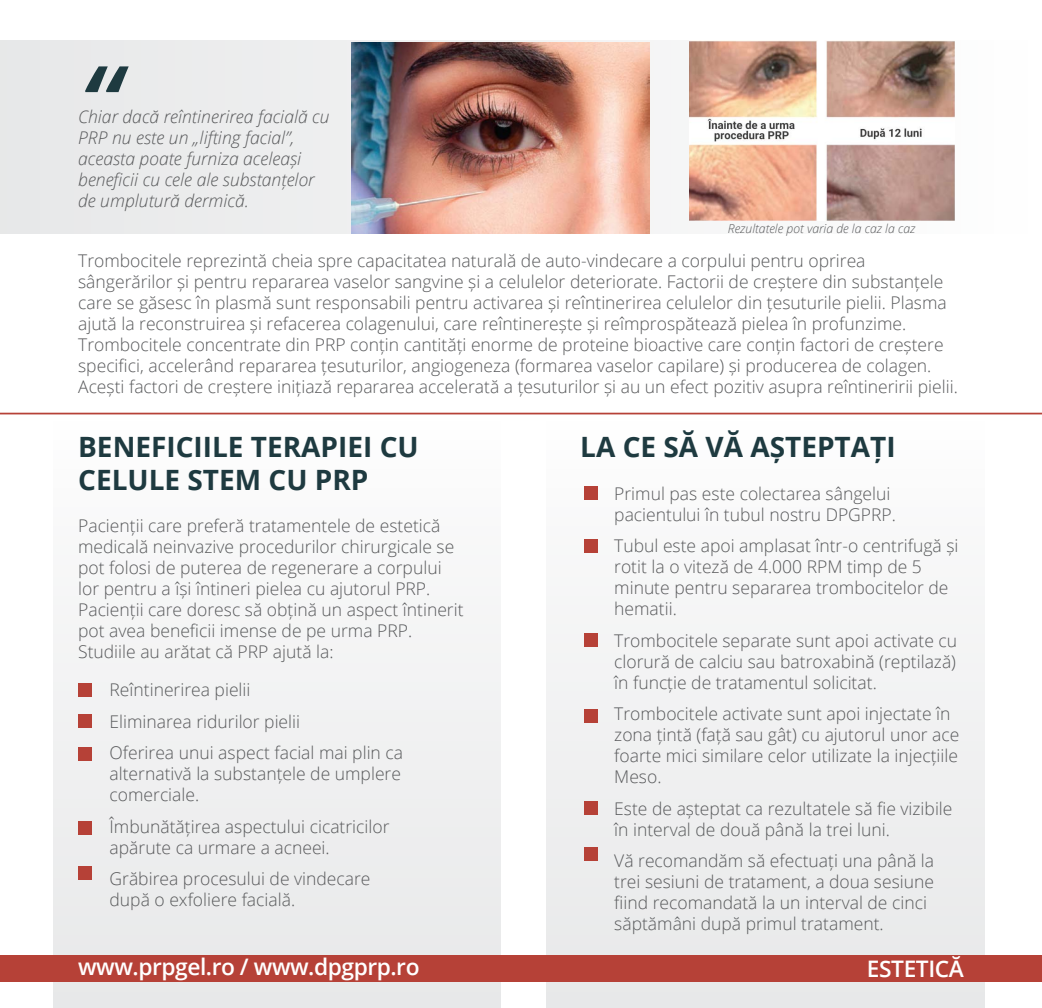
<style>
.page{position:relative;width:1042px;height:1008px;background:#fff}
.page>*{position:absolute;margin:0;border:0;box-sizing:border-box;transform-origin:0 0}
.t1{font:italic 600 105px "Open Sans";color:#1e3a40}
.t2{font:700 28px/33.6px "Open Sans";color:#1e3a40}
.t3{font:600 22.75px "Open Sans";letter-spacing:-.02em;color:#fff}
.t4{font:300 17.5px/21px "Open Sans";color:#58595b}
.t5{font:italic 300 17.5px/21px "Open Sans";color:#58595b}
.t6{font:italic 300 12.25px "Open Sans";color:#58595b}
</style>
<div class="page">
<div style="left:54px;top:414px;width:446px;height:594px;background:#f2f2f3"></div>
<div style="left:546px;top:414px;width:439px;height:594px;background:#f2f2f3"></div>
<div style="left:0;top:955px;width:1042px;height:26px;background:#b64137"></div>
<hr style="left:0;top:413px;width:1042px;height:1px;background:#b64137">
<svg style="left:0;top:41px;width:955px;height:193px"></svg>
<img style="left:351px;top:42px;width:298px;height:192px">
<img style="left:689px;top:41px;width:265px;height:179px">
<div style="left:78px;top:683px;width:14px;height:13px;background:#b64137"></div>
<div style="left:78px;top:714px;width:14px;height:14px;background:#b64137"></div>
<div style="left:78px;top:747px;width:14px;height:14px;background:#b64137"></div>
<div style="left:78px;top:821px;width:14px;height:14px;background:#b64137"></div>
<div style="left:78px;top:866px;width:14px;height:14px;background:#b64137"></div>
<div style="left:584px;top:487px;width:14px;height:13px;background:#b64137"></div>
<div style="left:584px;top:539px;width:14px;height:14px;background:#b64137"></div>
<div style="left:584px;top:634px;width:14px;height:13px;background:#b64137"></div>
<div style="left:584px;top:709px;width:14px;height:14px;background:#b64137"></div>
<div style="left:584px;top:802px;width:14px;height:13px;background:#b64137"></div>
<div style="left:584px;top:847px;width:14px;height:14px;background:#b64137"></div>
<h1 class="t1" style="left:79px;top:31px;width:43px">“</h1>
<p class="t5" style="left:78px;top:105px;width:253px">Chiar dacă reîntinerirea facială cu<br>PRP nu este un „lifting facial”, aceasta poate furniza aceleași beneficii cu cele ale substanțelor de umplutură dermică.</p>
<p class="t6" style="left:728px;top:220px;width:189px">Rezultatele pot varia de la caz la caz</p>
<p class="t4" style="left:78px;top:249px;width:881px">Trombocitele reprezintă cheia spre capacitatea naturală de auto-vindecare a corpului pentru oprirea sângerărilor și pentru repararea vaselor sangvine și a celulelor deteriorate. Factorii de creștere din substanțele care se găsesc în plasmă sunt responsabili pentru activarea și reîntinerirea celulelor din țesuturile pielii. Plasma ajută la reconstruirea și refacerea colagenului, care reîntinerește și reîmprospătează pielea în profunzime.<br>Trombocitele concentrate din PRP conțin cantități enorme de proteine bioactive care conțin factori de creștere specifici, accelerând repararea țesuturilor, angiogeneza (formarea vaselor capilare) și producerea de colagen.<br>Acești factori de creștere inițiază repararea accelerată a țesuturilor și au un efect pozitiv asupra reîntineririi pielii.</p>
<h2 class="t2" style="left:78px;top:429px;width:342px">BENEFICIILE TERAPIEI CU<br>CELULE STEM CU PRP</h2>
<p class="t4" style="left:78px;top:515px;width:387px">Pacienții care preferă tratamentele de estetică medicală neinvazive procedurilor chirurgicale se pot folosi de puterea de regenerare a corpului lor pentru a își întineri pielea cu ajutorul PRP.<br>Pacienții care doresc să obțină un aspect întinerit pot avea beneficii imense de pe urma PRP.<br>Studiile au arătat că PRP ajută la:</p>
<p class="t4" style="left:110px;top:674px;width:295px;line-height:31.5px">Reîntinerirea pielii<br>Eliminarea ridurilor pielii<br>Oferirea unui aspect facial mai plin ca</p>
<p class="t4" style="left:110px;top:763px;width:293px">alternativă la substanțele de umplere comerciale.</p>
<p class="t4" style="left:110px;top:815px;width:281px">Îmbunătățirea aspectului cicatricilor apărute ca urmare a acneei.</p>
<p class="t4" style="left:110px;top:868px;width:262px">Grăbirea procesului de vindecare după o exfoliere facială.</p>
<h2 class="t2" style="left:580px;top:429px;width:317px">LA CE SĂ VĂ AȘTEPTAȚI</h2>
<p class="t4" style="left:614px;top:483px;width:283px">Primul pas este colectarea sângelui pacientului în tubul nostru DPGPRP.</p>
<p class="t4" style="left:614px;top:535px;width:346px">Tubul este apoi amplasat într-o centrifugă și rotit la o viteză de 4.000 RPM timp de 5 minute pentru separarea trombocitelor de hematii.</p>
<p class="t4" style="left:614px;top:630px;width:344px;text-align:justify">Trombocitele separate sunt apoi activate cu clorură de calciu sau batroxabină (reptilază) în funcție de tratamentul solicitat.</p>
<p class="t4" style="left:614px;top:703px;width:347px">Trombocitele activate sunt apoi injectate în zona țintă (față sau gât) cu ajutorul unor ace foarte mici similare celor utilizate la injecțiile Meso.</p>
<p class="t4" style="left:614px;top:798px;width:340px">Este de așteptat ca rezultatele să fie vizibile în interval de două până la trei luni.</p>
<p class="t4" style="left:614px;top:850px;width:321px">Vă recomandăm să efectuați una până la trei sesiuni de tratament, a doua sesiune fiind recomandată la un interval de cinci săptămâni după primul tratament.</p>
<h3 class="t3" style="left:867px;top:953px;width:98px">ESTETICĂ</h3>
<h3 class="t3" style="left:78px;top:951px;width:343px">www.prpgel.ro / www.dpgprp.ro</h3>
</div>
